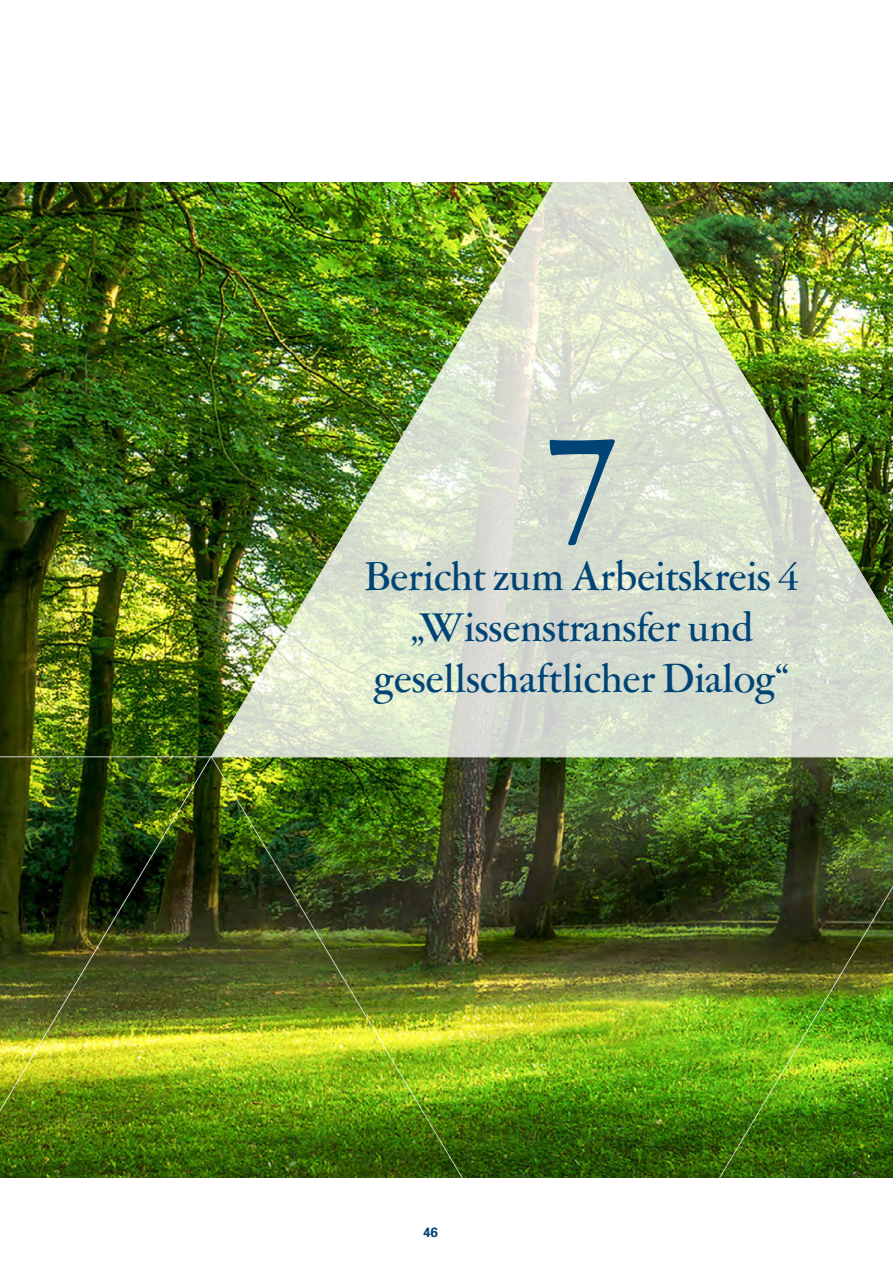
<style>
.page{position:relative;width:893px;height:1263px;background:#fff}
.page>*{position:absolute;margin:0;border:0;box-sizing:border-box;transform-origin:0 0}
.t1{font:500 180px "Garamont Amst SH";color:#004476}
.t2{font:500 45px/51px "Garamont Amst SH";letter-spacing:.01em;color:#004476;text-align:center}
.t3{font:700 13.5px "Univers";color:#004476}
</style>
<div class="page">
<img style="left:0;top:183px;width:210px;height:573px">
<img style="left:212px;top:757px;width:681px;height:421px">
<img style="left:0;top:756px;width:212px;height:422px">
<img style="left:210px;top:182px;width:379px;height:575px">
<img style="left:589px;top:182px;width:304px;height:576px">
<h1 class="t1" style="left:548px;top:397px;width:70px">7</h1>
<p class="t2" style="left:365px;top:553px;width:435px">Bericht zum Arbeitskreis 4 „Wissenstransfer und gesellschaftlicher Dialog“</p>
<p class="t3" style="left:423px;top:1223px;width:17px">46</p>
</div>
